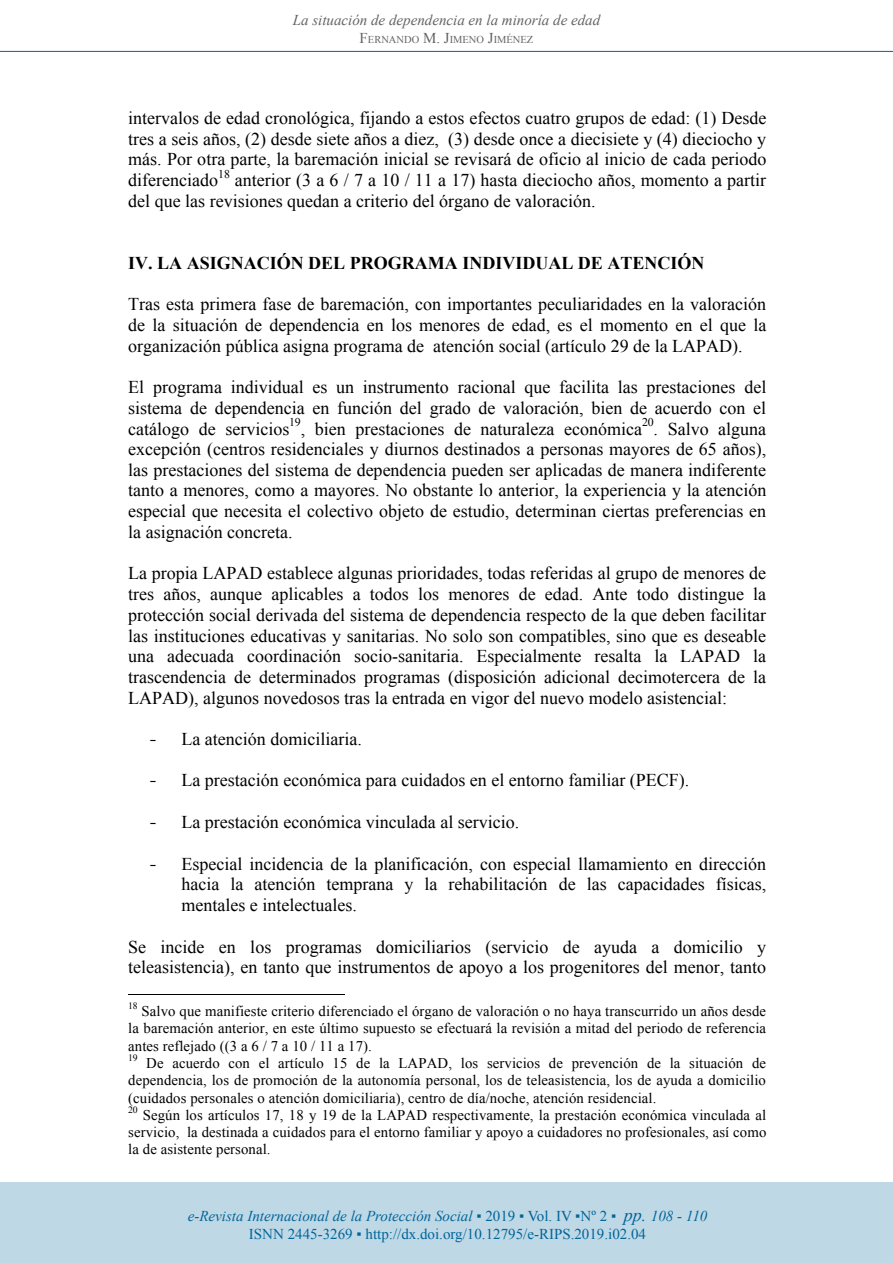
<style>
.page{position:relative;width:893px;height:1263px;background:#fff}
.page>*{position:absolute;margin:0;border:0;box-sizing:border-box;transform-origin:0 0}
.t1{font:18px/20.7px "Times New Roman";color:#000;text-align:justify}
.t2{font:700 18px "Times New Roman";color:#000}
.t3{font:15px/18px "Times New Roman";color:#006599;text-align:center}
.t4{font:italic 15px "Times New Roman";color:#636366}
.t5{font:14.7px/17.2px "Times New Roman";letter-spacing:.005em;color:#000;text-align:justify}
.t6{font:11.85px "Times New Roman";color:#000}
.t7{font:10.5px "Times New Roman";color:#636366}
.t8{font:9.75px "Times New Roman";color:#000}
.s1{font-size:15px}
.s2{font-family:"Bookman Old Style"}
.s3{font-style:italic}
.s4{font-style:italic;font-size:18px}
</style>
<div class="page">
<hr style="left:128px;top:994px;width:216px;height:1px;background:#000">
<div style="left:0;top:1182px;width:893px;height:81px;background:#bfd8e6"></div>
<hr style="left:0;top:51px;width:893px;height:1px;background:#006599">
<p class="t4" style="left:293px;top:10px;width:309px">La situación de dependencia en la minoría de edad</p>
<p class="t7" style="left:360px;top:33px;width:175px"><span class="s1">F</span>ERNANDO <span class="s1">M. J</span>IMENO <span class="s1">J</span>IMÉNEZ</p>
<p class="t1" style="left:128px;top:107px;width:640px">intervalos de edad cronológica, fijando a estos efectos cuatro grupos de edad: (1) Desde tres a seis años, (2) desde siete años a diez, (3) desde once a diecisiete y (4) dieciocho y más. Por otra parte, la baremación inicial se revisará de oficio al inicio de cada periodo diferenciado</p>
<p class="t6" style="left:218px;top:166px;width:13px">18</p>
<p class="t1" style="left:128px;top:169px;width:639px;text-indent:107px">anterior (3 a 6 / 7 a 10 / 11 a 17) hasta dieciocho años, momento a partir del que las revisiones quedan a criterio del órgano de valoración.</p>
<p class="t2" style="left:128px;top:250px;width:578px">IV. LA ASIGNACIÓN DEL PROGRAMA INDIVIDUAL DE ATENCIÓN</p>
<p class="t1" style="left:128px;top:294px;width:640px">Tras esta primera fase de baremación, con importantes peculiaridades en la valoración de la situación de dependencia en los menores de edad, es el momento en el que la organización pública asigna programa de atención social (artículo 29 de la LAPAD).</p>
<p class="t1" style="left:128px;top:376px;width:640px">El programa individual es un instrumento racional que facilita las prestaciones del sistema de dependencia en función del grado de valoración, bien de acuerdo con el catálogo de servicios</p>
<p class="t6" style="left:289px;top:414px;width:13px">19</p>
<p class="t1" style="left:301px;top:418px;width:343px">, bien prestaciones de naturaleza económica</p>
<p class="t6" style="left:642px;top:414px;width:13px">20</p>
<p class="t1" style="left:128px;top:418px;width:640px;text-indent:525px">. Salvo alguna excepción (centros residenciales y diurnos destinados a personas mayores de 65 años), las prestaciones del sistema de dependencia pueden ser aplicadas de manera indiferente tanto a menores, como a mayores. No obstante lo anterior, la experiencia y la atención especial que necesita el colectivo objeto de estudio, determinan ciertas preferencias en la asignación concreta.</p>
<p class="t1" style="left:128px;top:563px;width:640px">La propia LAPAD establece algunas prioridades, todas referidas al grupo de menores de tres años, aunque aplicables a todos los menores de edad. Ante todo distingue la protección social derivada del sistema de dependencia respecto de la que deben facilitar las instituciones educativas y sanitarias. No solo son compatibles, sino que es deseable una adecuada coordinación socio-sanitaria. Especialmente resalta la LAPAD la trascendencia de determinados programas (disposición adicional decimotercera de la LAPAD), algunos novedosos tras la entrada en vigor del nuevo modelo asistencial:</p>
<p class="t1" style="left:150px;top:728px;width:214px"><span class="s2">-</span> La atención domiciliaria.</p>
<p class="t1" style="left:150px;top:770px;width:541px"><span class="s2">-</span> La prestación económica para cuidados en el entorno familiar (PECF).</p>
<p class="t1" style="left:150px;top:811px;width:371px"><span class="s2">-</span> La prestación económica vinculada al servicio.</p>
<p class="t1" style="left:181px;top:853px;width:586px;text-indent:-32px"><span class="s2">-</span> Especial incidencia de la planificación, con especial llamamiento en dirección hacia la atención temprana y la rehabilitación de las capacidades físicas, mentales e intelectuales.</p>
<p class="t1" style="left:128px;top:936px;width:639px">Se incide en los programas domiciliarios (servicio de ayuda a domicilio y teleasistencia), en tanto que instrumentos de apoyo a los progenitores del menor, tanto</p>
<p class="t8" style="left:128px;top:999px;width:11px">18</p>
<p class="t5" style="left:128px;top:1002px;width:639px;text-indent:13px">Salvo que manifieste criterio diferenciado el órgano de valoración o no haya transcurrido un años desde la baremación anterior, en este último supuesto se efectuará la revisión a mitad del periodo de referencia antes reflejado ((3 a 6 / 7 a 10 / 11 a 17).</p>
<p class="t8" style="left:128px;top:1051px;width:11px">19</p>
<p class="t5" style="left:128px;top:1054px;width:639px;text-indent:18px">De acuerdo con el artículo 15 de la LAPAD, los servicios de prevención de la situación de dependencia, los de promoción de la autonomía personal, los de teleasistencia, los de ayuda a domicilio (cuidados personales o atención domiciliaria), centro de día/noche, atención residencial.</p>
<p class="t8" style="left:128px;top:1103px;width:11px">20</p>
<p class="t5" style="left:128px;top:1106px;width:640px;text-indent:15px">Según los artículos 17, 18 y 19 de la LAPAD respectivamente, la prestación económica vinculada al servicio, la destinada a cuidados para el entorno familiar y apoyo a cuidadores no profesionales, así como la de asistente personal.</p>
<p class="t3" style="left:188px;top:1206px;width:521px"><span class="s3">e-Revista Internacional de la Protección Social</span> ▪ 2019 ▪ Vol. IV ▪Nº 2 ▪ <span class="s4">pp.</span> <span class="s3">108 - 110<br></span>ISNN 2445-3269 ▪ http://dx.doi.org/10.12795/e-RIPS.2019.i02.04</p>
</div>
